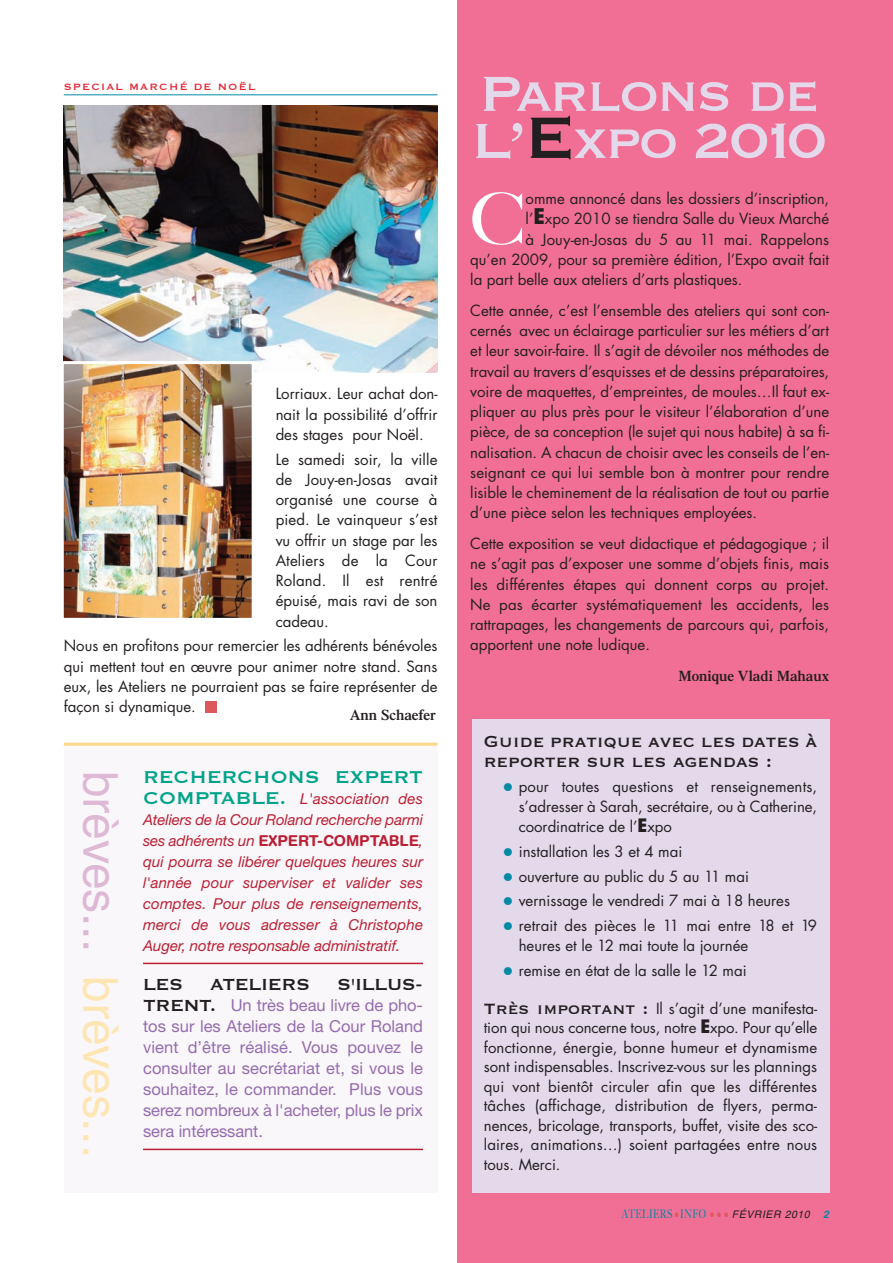
<style>
.page{position:relative;width:893px;height:1263px;background:#fff}
.page>*{position:absolute;margin:0;border:0;box-sizing:border-box;transform-origin:0 0}
.t1{font:500 71.25px "Big Caslon";color:#fff}
.t2{font:64.5px/47.1px "Copperplate";letter-spacing:-.04em;color:#e3d9eb}
.t3{font:48px "Helvetica";color:#deb9d6}
.t4{font:500 39px "Big Caslon";color:#dc585c;scale:.75 1}
.t5{font:22.5px "Copperplate";letter-spacing:-.015em;color:#00a38a}
.t6{font:21px/19.5px "Copperplate";color:#231f20}
.t7{font:16.5px/21px "Helvetica Neue";letter-spacing:-.005em;color:#956cae;text-align:justify}
.t8{font:15px/20.2px "Futura";color:#231f20;text-align:justify}
.t9{font:italic 15px/21px "Helvetica Neue";color:#ba1f33}
.t10{font:700 15px "Helvetica Rounded";letter-spacing:-.005em;color:#ba1f33}
.t11{font:600 15px "Times";color:#231f20}
.t12{font:12px "Copperplate";letter-spacing:.1em;color:#e32938}
.t13{font:500 12px "Big Caslon";letter-spacing:.05em;color:#0089a5;scale:.75 1}
.t14{font:italic 10.5px "Helvetica";letter-spacing:.055em;color:#231f20}
.t15{font:italic 700 10.5px "Helvetica";color:#0089a5}
.s1{color:#fee6b3}
.s2{font-family:"Copperplate";font-style:normal;font-size:22.5px;color:#00a38a}
.s3{font-family:"Helvetica Neue";font-weight:400;font-style:italic}
.s4{font-family:"Copperplate";font-size:21px;color:#231f20}
.s5{font-size:76.5px;color:#231f20}
.s6{font-weight:700;font-size:21px}
.s7{font-size:21px;color:#0089a5}
.s8{font-weight:700;font-size:18px}
.s9{font-family:"Copperplate";font-size:19.5px}
</style>
<div class="page">
<div style="left:64px;top:743px;width:373px;height:450px;background:#faf7fa"></div>
<div style="left:457px;top:0;width:436px;height:1263px;background:#f16f95"></div>
<img style="left:64px;top:106px;width:373px;height:267px">
<div style="left:205px;top:701px;width:11px;height:11px;background:#dc585c"></div>
<div style="left:472px;top:719px;width:357px;height:474px;background:#e3d9eb"></div>
<img style="left:65px;top:365px;width:186px;height:252px">
<div style="left:61px;top:361px;width:194px;height:260px;border:3px solid #fff"></div>
<hr style="left:64px;top:743px;width:373px;height:3px;background:#fed786">
<hr style="left:143px;top:963px;width:280px;height:1px;background:#ba1f33">
<hr style="left:143px;top:1149px;width:280px;height:1px;background:#ba1f33">
<hr style="left:64px;top:94px;width:373px;height:1px;background:#0089a5">
<p class="t12" style="left:64px;top:79px;width:193px">SPECIAL MARCHÉ DE NOËL</p>
<p class="t8" style="left:276px;top:385px;width:163px">Lorriaux. Leur achat don&shy;nait la possibilité d’offrir des stages pour Noël.</p>
<p class="t8" style="left:276px;top:450px;width:163px">Le samedi soir, la ville de Jouy-en-Josas avait organisé une course à pied. Le vainqueur s’est vu offrir un stage par les Ateliers de la Cour Roland. Il est rentré épuisé, mais ravi de son cadeau.</p>
<p class="t8" style="left:64px;top:637px;width:375px">Nous en profitons pour remercier les adhérents bénévoles qui mettent tout en œuvre pour animer notre stand. Sans eux, les Ateliers ne pourraient pas se faire représenter de façon si dynamique.</p>
<p class="t11" style="left:350px;top:709px;width:88px">Ann Schaefer</p>
<h3 class="t3" style="left:118px;top:770px;width:389px;rotate:90deg">brèves... <span class="s1">brèves...</span></h3>
<h3 class="t5" style="left:143px;top:762px;width:281px">RECHERCHONS EXPERT</h3>
<p class="t9" style="left:143px;top:789px;width:281px"><span class="s2">COMPTABLE.</span> L'association des<br>Ateliers de la Cour Roland recherche parmi</p>
<p class="t10" style="left:143px;top:835px;width:282px"><span class="s3">ses adhérents un</span> EXPERT-COMPTABLE<span class="s3">,</span></p>
<p class="t9" style="left:143px;top:852px;width:282px;text-align:justify">qui pourra se libérer quelques heures sur l'année pour superviser et valider ses comptes. Pour plus de renseignements, merci de vous adresser à Christophe Auger, notre responsable administratif.</p>
<h3 class="t6" style="left:143px;top:973px;width:42px">LES</h3>
<h3 class="t6" style="left:210px;top:973px;width:102px">ATELIERS</h3>
<h3 class="t6" style="left:337px;top:973px;width:87px">S'ILLUS-</h3>
<p class="t7" style="left:143px;top:996px;width:281px"><span class="s4">TRENT.</span> Un très beau livre de pho&shy;tos sur les Ateliers de la Cour Roland vient d’être réalisé. Vous pouvez le consulter au secrétariat et, si vous le souhaitez, le commander. Plus vous serez nombreux à l'acheter, plus le prix sera intéressant.</p>
<h2 class="t2" style="left:472px;top:66px;width:356px">Parlons de<br>L’<span class="s5">E</span>xpo 2010</h2>
<h1 class="t1" style="left:470px;top:178px;width:57px">C</h1>
<p class="t8" style="left:526px;top:190px;width:305px">omme annoncé dans les dossiers d’inscription,</p>
<p class="t8" style="left:526px;top:210px;width:305px">l’<span class="s6">E</span>xpo 2010 se tiendra Salle du Vieux Marché</p>
<p class="t8" style="left:526px;top:230px;width:305px">à Jouy-en-Josas du 5 au 11 mai. Rappelons</p>
<p class="t8" style="left:470px;top:250px;width:360px">qu’en 2009, pour sa première édition, l’Expo avait fait</p>
<p class="t8" style="left:470px;top:271px;width:274px">la part belle aux ateliers d’arts plastiques.</p>
<p class="t8" style="left:470px;top:301px;width:360px">Cette année, c’est l’ensemble des ateliers qui sont con&shy;cernés avec un éclairage particulier sur les métiers d’art et leur savoir-faire. Il s’agit de dévoiler nos méthodes de travail au travers d’esquisses et de dessins préparatoires, voire de maquettes, d’empreintes, de moules…Il faut ex&shy;pliquer au plus près pour le visiteur l’élaboration d’une pièce, de sa conception (le sujet qui nous habite) à sa fi&shy;nalisation. A chacun de choisir avec les conseils de l’en&shy;seignant ce qui lui semble bon à montrer pour rendre lisible le cheminement de la réalisation de tout ou partie d’une pièce selon les techniques employées.</p>
<p class="t8" style="left:470px;top:535px;width:360px">Cette exposition se veut didactique et pédagogique ; il ne s’agit pas d’exposer une somme d’objets finis, mais les différentes étapes qui donnent corps au projet.<br>Ne pas écarter systématiquement les accidents, les rattrapages, les changements de parcours qui, parfois, apportent une note ludique.</p>
<p class="t11" style="left:678px;top:670px;width:152px">Monique Vladi Mahaux</p>
<h3 class="t6" style="left:484px;top:730px;width:335px">Guide pratique avec les dates à reporter sur les agendas :</h3>
<p class="t8" style="left:519px;top:777px;width:300px;text-indent:-17px"><span class="s7">•</span> pour toutes questions et renseignements, s’adresser à Sarah, secrétaire, ou à Catherine, coordinatrice de l’<span class="s8">E</span>xpo</p>
<p class="t8" style="left:502px;top:842px;width:182px"><span class="s7">•</span> installation les 3 et 4 mai</p>
<p class="t8" style="left:502px;top:867px;width:249px"><span class="s7">•</span> ouverture au public du 5 au 11 mai</p>
<p class="t8" style="left:502px;top:892px;width:290px"><span class="s7">•</span> vernissage le vendredi 7 mai à 18 heures</p>
<p class="t8" style="left:519px;top:917px;width:300px;text-indent:-17px"><span class="s7">•</span> retrait des pièces le 11 mai entre 18 et 19 heures et le 12 mai toute la journée</p>
<p class="t8" style="left:502px;top:962px;width:246px"><span class="s7">•</span> remise en état de la salle le 12 mai</p>
<p class="t8" style="left:484px;top:999px;width:335px;line-height:19.5px"><span class="s9">Très important :</span> Il s’agit d’une manifesta&shy;tion qui nous concerne tous, notre <span class="s8">E</span>xpo. Pour qu’elle fonctionne, énergie, bonne humeur et dynamisme sont indispensables. Inscrivez-vous sur les plannings qui vont bientôt circuler afin que les différentes tâches (affichage, distribution de flyers, perma&shy;nences, bricolage, transports, buffet, visite des sco&shy;laires, animations…) soient partagées entre nous tous. Merci.</p>
<p class="t13" style="left:622px;top:1207px;width:69px">ATELIERS</p>
<h3 class="t4" style="left:673px;top:1180px;width:11px">.</h3>
<p class="t13" style="left:680px;top:1207px;width:36px">INFO</p>
<h3 class="t4" style="left:708px;top:1180px;width:30px">...</h3>
<p class="t14" style="left:732px;top:1211px;width:79px">FÉVRIER 2010</p>
<p class="t15" style="left:823px;top:1211px;width:7px">2</p>
</div>
